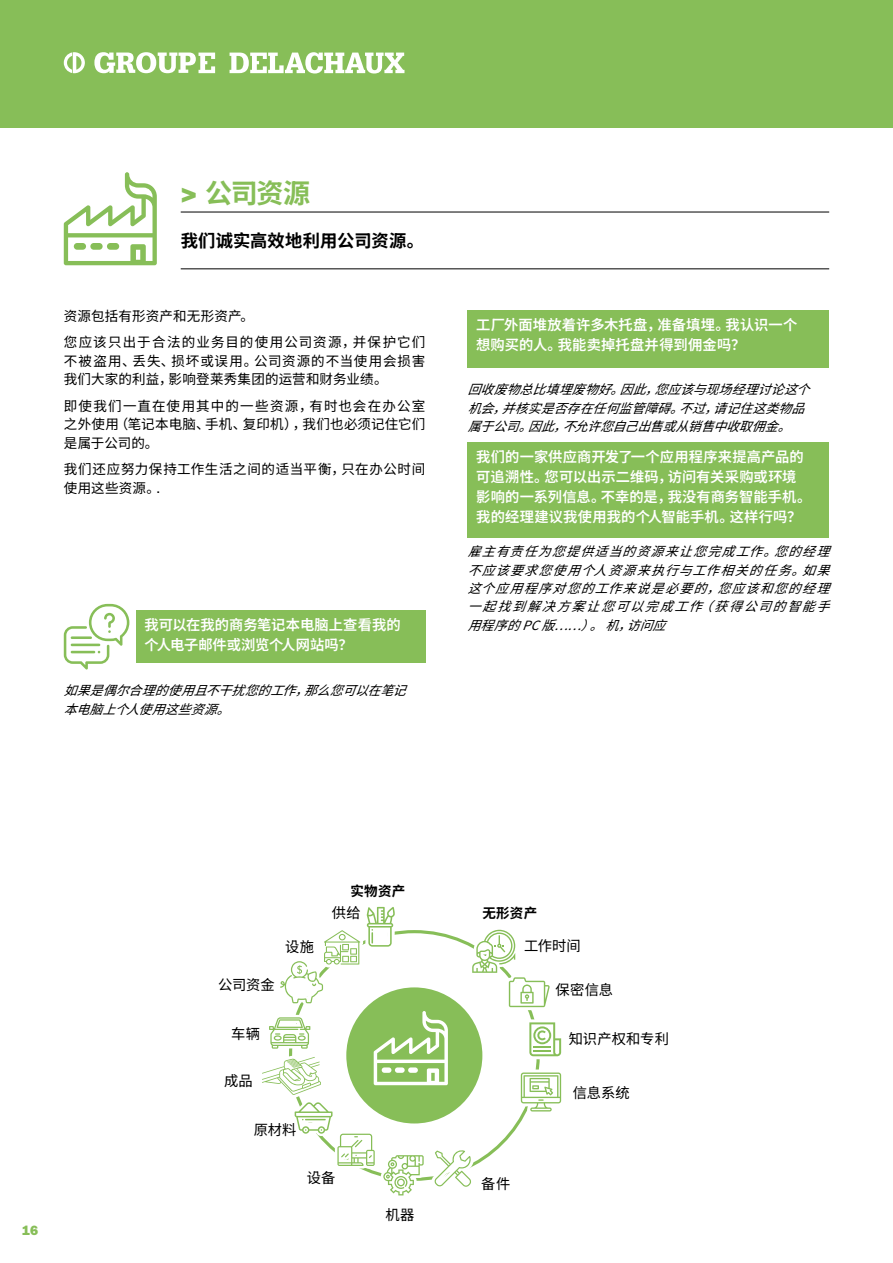
<style>
.page{position:relative;width:893px;height:1263px;background:#fff}
.page>*{position:absolute;margin:0;border:0;box-sizing:border-box;transform-origin:0 0}
.titre2{font:100 27px "Noto Sans SC";color:#87be58}
._1phrase{font:100 17.25px "Noto Sans SC";letter-spacing:.005em;color:#000}
.courant{font:100 14.25px/20.1px "Noto Sans SC";letter-spacing:.01em;color:#fff}
.courant_9_espAV2{font:100 14.25px "Noto Sans SC";letter-spacing:.01em;color:#000}
.courant_9_espAV2-2{font:100 13.5px/18.3px "Noto Sans SC";letter-spacing:.03em;color:#000;text-align:justify}
.courant_9_espAV2-3{font:100 13.5px/18.3px "Noto Sans SC";letter-spacing:.05em;color:#000}
.courant-2{font:100 13.5px "Noto Sans SC";letter-spacing:.02em;color:#000}
.t1{font:13.5px "ITC Franklin Gothic Std Hvy";color:#87be58}
.courant-3{font:italic 100 12.75px/18.3px "Noto Sans SC";color:#000}
.s1{font-family:"ITC Franklin Gothic Std Hvy";font-weight:400}
.s2{font-family:"ITC Franklin Gothic Std";font-weight:400;font-size:14.25px}
</style>
<div class="page">
<div style="left:0;top:0;width:893px;height:128px;background:#87be58"></div>
<svg style="left:230px;top:52px;width:174px;height:22px"></svg>
<svg style="left:64px;top:52px;width:21px;height:21px"></svg>
<svg style="left:94px;top:52px;width:121px;height:21px"></svg>
<hr style="left:181px;top:212px;width:648px;height:1px;background:#000">
<hr style="left:181px;top:268px;width:648px;height:1px;background:#000">
<svg style="left:64px;top:172px;width:93px;height:93px"></svg>
<div style="left:136px;top:610px;width:289px;height:53px;background:#87be58"></div>
<div style="left:468px;top:310px;width:361px;height:57px;background:#87be58"></div>
<div style="left:468px;top:442px;width:361px;height:96px;background:#87be58"></div>
<svg style="left:262px;top:906px;width:300px;height:290px"></svg>
<svg style="left:64px;top:604px;width:65px;height:65px"></svg>
<hr style="left:71px;top:651px;width:24px;height:2px;background:#87be58">
<hr style="left:71px;top:636px;width:21px;height:3px;background:#87be58">
<p class="titre2" style="left:181px;top:178px;width:131px"><span class="s1">&gt;</span> 公司资源</p>
<p class="_1phrase" style="left:181px;top:231px;width:245px">我们诚实高效地利用公司资源。</p>
<p class="courant_9_espAV2-2" style="left:64px;top:307px;width:192px">资源包括有形资产和无形资产。</p>
<p class="courant_9_espAV2-2" style="left:64px;top:334px;width:363px">您应该只出于合法的业务目的使用公司资源，并保护它们不被盗用、丢失、损坏或误用。公司资源的不当使用会损害我们大家的利益，影响登莱秀集团的运营和财务业绩。</p>
<p class="courant_9_espAV2-2" style="left:64px;top:397px;width:363px">即使我们一直在使用其中的一些资源，有时也会在办公室之外使用（笔记本电脑、手机、复印机），我们也必须记住它们是属于公司的。</p>
<p class="courant_9_espAV2-3" style="left:64px;top:460px;width:363px">我们还应努力保持工作生活之间的适当平衡，只在办公时间使用这些资源。<span class="s2">.</span></p>
<p class="courant" style="left:145px;top:615px;width:258px">我可以在我的商务笔记本电脑上查看我的个人电子邮件或浏览个人网站吗？</p>
<p class="courant-3" style="left:64px;top:682px;width:357px">如果是偶尔合理的使用且不干扰您的工作，那么您可以在笔记本电脑上个人使用这些资源。</p>
<p class="courant" style="left:476px;top:315px;width:323px">工厂外面堆放着许多木托盘，准备填埋。我认识一个想购买的人。我能卖掉托盘并得到佣金吗？</p>
<p class="courant-3" style="left:468px;top:381px;width:356px">回收废物总比填埋废物好。因此，您应该与现场经理讨论这个机会，并核实是否存在任何监管障碍。不过，请记住这类物品属于公司。因此，不允许您自己出售或从销售中收取佣金。</p>
<p class="courant" style="left:476px;top:447px;width:337px">我们的一家供应商开发了一个应用程序来提高产品的可追溯性。您可以出示二维码，访问有关采购或环境影响的一系列信息。不幸的是，我没有商务智能手机。我的经理建议我使用我的个人智能手机。这样行吗？</p>
<p class="courant-3" style="left:468px;top:543px;width:376px;text-align:justify">雇主有责任为您提供适当的资源来让您完成工作。您的经理不应该要求您使用个人资源来执行与工作相关的任务。如果这个应用程序对您的工作来说是必要的，您应该和您的经理一起找到解决方案让您可以完成工作（获得公司的智能手用程序的PC版……）。机，访问应</p>
<p class="t1" style="left:22px;top:1222px;width:18px">16</p>
<p class="courant_9_espAV2" style="left:218px;top:976px;width:58px">公司资金</p>
<p class="courant_9_espAV2" style="left:231px;top:1026px;width:30px">车辆</p>
<p class="courant_9_espAV2" style="left:224px;top:1073px;width:30px">成品</p>
<p class="courant-2" style="left:350px;top:883px;width:56px">实物资产</p>
<p class="courant_9_espAV2" style="left:332px;top:905px;width:30px">供给</p>
<p class="courant-2" style="left:482px;top:905px;width:56px">无形资产</p>
<p class="courant_9_espAV2" style="left:285px;top:938px;width:30px">设施</p>
<p class="courant_9_espAV2" style="left:524px;top:938px;width:58px">工作时间</p>
<p class="courant_9_espAV2" style="left:556px;top:982px;width:59px">保密信息</p>
<p class="courant_9_espAV2" style="left:569px;top:1031px;width:102px">知识产权和专利</p>
<p class="courant_9_espAV2" style="left:573px;top:1084px;width:59px">信息系统</p>
<p class="courant_9_espAV2" style="left:254px;top:1122px;width:44px">原材料</p>
<p class="courant_9_espAV2" style="left:307px;top:1170px;width:30px">设备</p>
<p class="courant_9_espAV2" style="left:385px;top:1207px;width:30px">机器</p>
<p class="courant_9_espAV2" style="left:481px;top:1176px;width:31px">备件</p>
</div>
